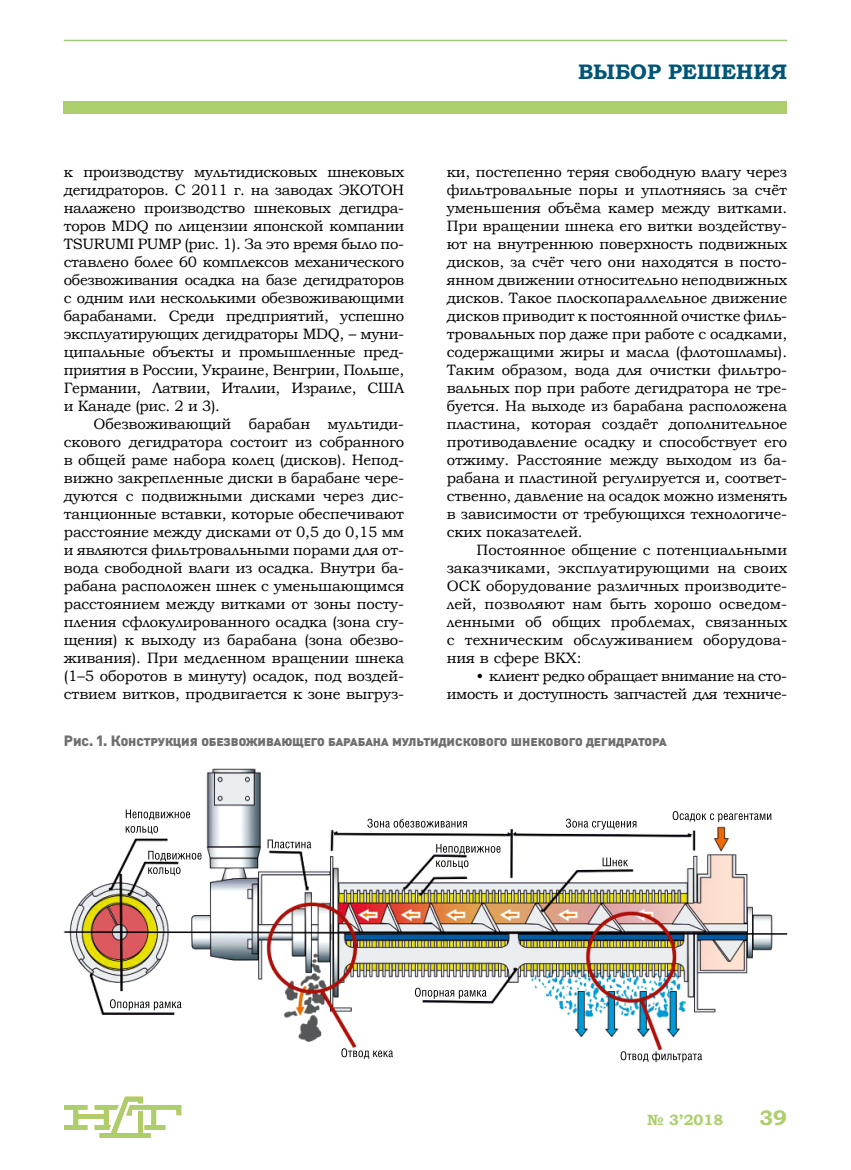
<style>
.page{position:relative;width:851px;height:1170px;background:#fff}
.page>*{position:absolute;margin:0;border:0;box-sizing:border-box;transform-origin:0 0}
.t1{font:700 21px "Bookman Old Style";color:#005578}
.t2{font:700 21px "Bookman Old Style";color:#adce6d}
.t3{font:15px/18px "Bookman Old Style";letter-spacing:-.01em;color:#000;text-align:justify}
.t4{font:15px "Izvest Sans Headline";color:#706f6f}
.t5{font:700 15px "Bookman Old Style";color:#adce6d}
</style>
<div class="page">
<hr style="left:64px;top:40px;width:723px;height:1px;background:#a2cb77">
<div style="left:64px;top:101px;width:723px;height:13px;background:#adce6d"></div>
<svg style="left:64px;top:1096px;width:117px;height:41px"></svg>
<img style="left:64px;top:768px;width:723px;height:295px">
<svg style="left:126px;top:809px;width:64px;height:10px"></svg>
<svg style="left:126px;top:826px;width:32px;height:8px"></svg>
<svg style="left:436px;top:843px;width:64px;height:11px"></svg>
<svg style="left:436px;top:860px;width:32px;height:8px"></svg>
<svg style="left:267px;top:839px;width:44px;height:9px"></svg>
<svg style="left:367px;top:818px;width:100px;height:9px"></svg>
<svg style="left:565px;top:818px;width:71px;height:11px"></svg>
<svg style="left:602px;top:857px;width:25px;height:9px"></svg>
<svg style="left:620px;top:1051px;width:82px;height:11px"></svg>
<svg style="left:415px;top:987px;width:71px;height:11px"></svg>
<svg style="left:110px;top:999px;width:71px;height:11px"></svg>
<svg style="left:341px;top:1048px;width:52px;height:10px"></svg>
<svg style="left:672px;top:811px;width:99px;height:11px"></svg>
<svg style="left:148px;top:850px;width:53px;height:11px"></svg>
<svg style="left:148px;top:867px;width:32px;height:8px"></svg>
<h1 class="t1" style="left:578px;top:59px;width:210px">ВЫБОР РЕШЕНИЯ</h1>
<p class="t3" style="left:446px;top:162px;width:342px">ки, постепенно теряя свободную влагу через фильтровальные поры и уплотняясь за счёт уменьшения объёма камер между витками.<br>При вращении шнека его витки воздейству&shy;ют на внутреннюю поверхность подвижных дисков, за счёт чего они находятся в посто&shy;янном движении относительно неподвижных дисков. Такое плоскопараллельное движение дисков приводит к постоянной очистке филь&shy;тровальных пор даже при работе с осадками, содержащими жиры и масла (флотошламы).<br>Таким образом, вода для очистки фильтро&shy;вальных пор при работе дегидратора не тре&shy;буется. На выходе из барабана расположена пластина, которая создаёт дополнительное противодавление осадку и способствует его отжиму. Расстояние между выходом из ба&shy;рабана и пластиной регулируется и, соответ&shy;ственно, давление на осадок можно изменять в зависимости от требующихся технологиче&shy;ских показателей.</p>
<p class="t3" style="left:446px;top:540px;width:342px;text-indent:30px">Постоянное общение с потенциальными заказчиками, эксплуатирующими на своих ОСК оборудование различных производите&shy;лей, позволяют нам быть хорошо осведом&shy;ленными об общих проблемах, связанных с техническим обслуживанием оборудова&shy;ния в сфере ВКХ:</p>
<p class="t3" style="left:446px;top:666px;width:342px;text-align:right">• клиент редко обращает внимание на сто&shy;имость и доступность запчастей для техниче-</p>
<p class="t4" style="left:64px;top:732px;width:604px">Рис. 1. Конструкция обезвоживающего барабана мультидискового шнекового дегидратора</p>
<p class="t3" style="left:64px;top:162px;width:342px">к производству мультидисковых шнековых дегидраторов. С 2011 г. на заводах ЭКОТОН налажено производство шнековых дегидра&shy;торов MDQ по лицензии японской компании TSURUMI PUMP (рис. 1). За это время было по&shy;ставлено более 60 комплексов механического обезвоживания осадка на базе дегидраторов с одним или несколькими обезвоживающими барабанами. Среди предприятий, успешно эксплуатирующих дегидраторы MDQ, – муни&shy;ципальные объекты и промышленные пред&shy;приятия в России, Украине, Венгрии, Польше, Германии, Латвии, Италии, Израиле, США и Канаде (рис. 2 и 3).</p>
<p class="t3" style="left:64px;top:414px;width:342px;text-indent:30px">Обезвоживающий барабан мультиди&shy;скового дегидратора состоит из собранного в общей раме набора колец (дисков). Непод&shy;вижно закрепленные диски в барабане чере&shy;дуются с подвижными дисками через дис&shy;танционные вставки, которые обеспечивают расстояние между дисками от 0,5 до 0,15 мм и являются фильтровальными порами для от&shy;вода свободной влаги из осадка. Внутри ба&shy;рабана расположен шнек с уменьшающимся расстоянием между витками от зоны посту&shy;пления сфлокулированного осадка (зона сгу&shy;щения) к выходу из барабана (зона обезво&shy;живания). При медленном вращении шнека (1–5 оборотов в минуту) осадок, под воздей&shy;ствием витков, продвигается к зоне выгруз-</p>
<p class="t5" style="left:647px;top:1110px;width:78px">№ 3’2018</p>
<h1 class="t2" style="left:759px;top:1105px;width:29px">39</h1>
</div>
